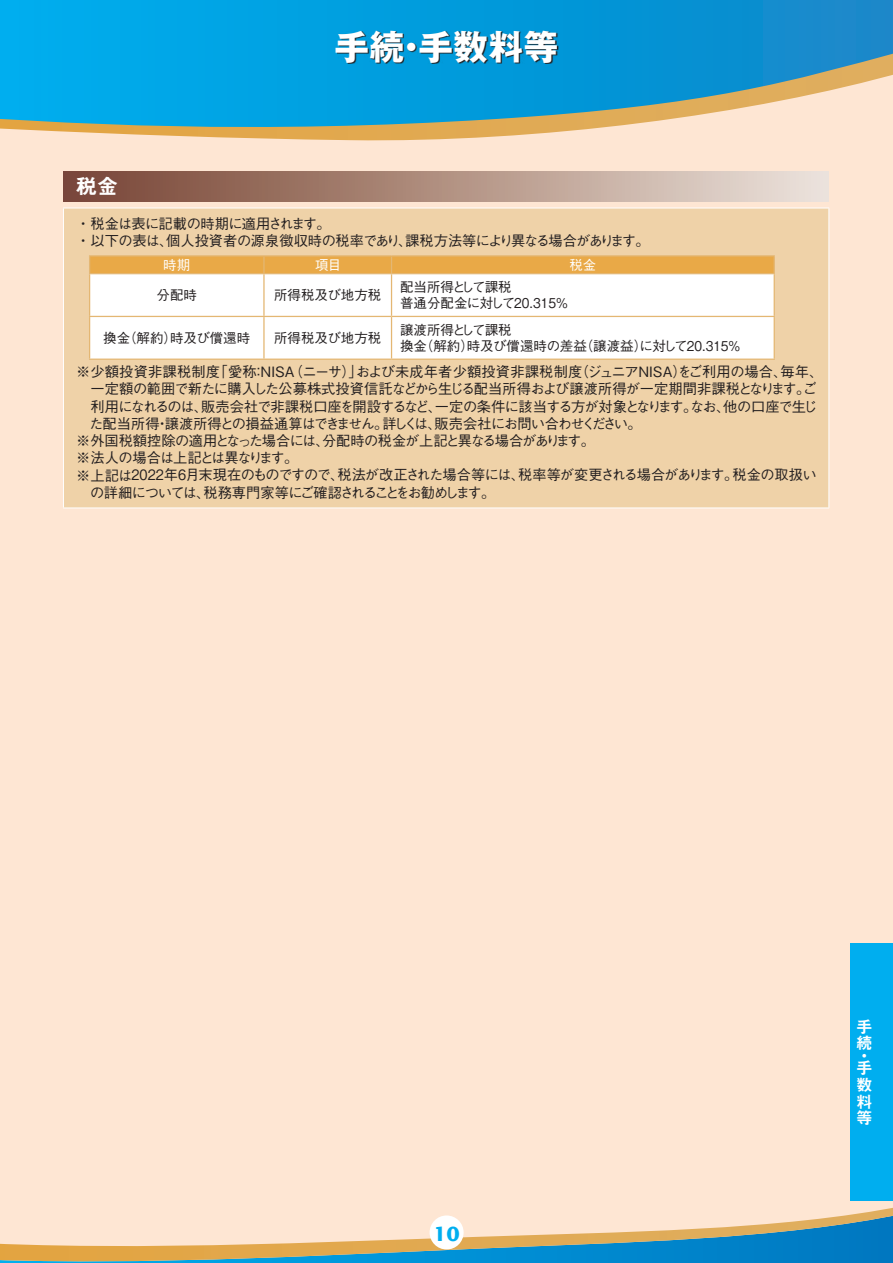
<style>
.page{position:relative;width:893px;height:1263px;background:#fee6d3}
.page>*{position:absolute;margin:0;border:0;box-sizing:border-box;transform-origin:0 0}
.t1{font:700 34.5px "Gothic MB101 Pro";letter-spacing:.02em;color:#fff}
.t2{font:21px "Midashi Go Pro MB31";color:#fff}
.t3{font:700 19.5px "Lucida Sans Std";color:#00aeef}
.t4{font:16.5px/16.8px "Midashi Go Pro MB31";color:#fff}
.t5{font:500 14.25px/17.2px "Gothic BBB Pro";letter-spacing:-.04em;color:#231f20}
.t6{font:500 14.25px "Gothic BBB Pro";letter-spacing:-.065em;color:#231f20}
.t7{font:500 14.25px "Gothic BBB Pro";letter-spacing:.01em;color:#231f20}
.t8{font:500 14.25px "Gothic BBB Pro";letter-spacing:-.06em;color:#231f20}
.t9{font:500 14.25px "Gothic BBB Pro";letter-spacing:-.08em;color:#231f20}
.t10{font:500 13.5px/16.5px "Gothic BBB Pro";color:#231f20}
.t11{font:500 13.5px "Gothic BBB Pro";color:#fff}
</style>
<div class="page">
<svg style="left:125px;top:134px;width:406px;height:7px"></svg>
<svg style="left:0;top:0;width:893px;height:134px;background:#2ea4ce"></svg>
<div style="left:850px;top:944px;width:43px;height:257px;background:#00aeef"></div>
<svg style="left:337px;top:31px;width:222px;height:33px;background:#115c7d"></svg>
<div style="left:63px;top:208px;width:766px;height:300px;background:#efd2a8"></div>
<hr style="left:63px;top:208px;width:766px;height:1px;background:#fff">
<hr style="left:828px;top:208px;width:1px;height:300px;background:#fff">
<hr style="left:63px;top:508px;width:766px;height:1px;background:#fff">
<hr style="left:63px;top:208px;width:1px;height:300px;background:#fff">
<div style="left:90px;top:274px;width:684px;height:85px;background:#fff"></div>
<hr style="left:89px;top:255px;width:175px;height:2px;background:#e4b773">
<hr style="left:264px;top:255px;width:127px;height:2px;background:#e4b773">
<hr style="left:392px;top:255px;width:383px;height:2px;background:#e4b773">
<div style="left:89px;top:256px;width:686px;height:18px;background:#e9a947"></div>
<hr style="left:89px;top:273px;width:175px;height:1px;background:#e4b773">
<hr style="left:89px;top:274px;width:1px;height:42px;background:#e4b773">
<hr style="left:264px;top:273px;width:127px;height:1px;background:#e4b773">
<hr style="left:263px;top:274px;width:2px;height:42px;background:#e4b773">
<hr style="left:392px;top:273px;width:383px;height:1px;background:#e4b773">
<hr style="left:391px;top:274px;width:1px;height:42px;background:#e4b773">
<hr style="left:774px;top:274px;width:1px;height:42px;background:#e4b773">
<hr style="left:89px;top:316px;width:175px;height:1px;background:#e4b773">
<hr style="left:89px;top:317px;width:1px;height:42px;background:#e4b773">
<hr style="left:264px;top:316px;width:127px;height:1px;background:#e4b773">
<hr style="left:263px;top:317px;width:2px;height:42px;background:#e4b773">
<hr style="left:392px;top:316px;width:383px;height:1px;background:#e4b773">
<hr style="left:391px;top:317px;width:1px;height:42px;background:#e4b773">
<hr style="left:774px;top:317px;width:1px;height:42px;background:#e4b773">
<hr style="left:89px;top:359px;width:175px;height:1px;background:#e4b773">
<hr style="left:264px;top:359px;width:127px;height:1px;background:#e4b773">
<hr style="left:392px;top:359px;width:383px;height:1px;background:#e4b773">
<div style="left:63px;top:172px;width:765px;height:29px;background:linear-gradient(to right,#764231,#ece2d9)"></div>
<svg style="left:0;top:1213px;width:893px;height:50px"></svg>
<h2 class="t2" style="left:76px;top:170px;width:44px">税金</h2>
<h1 class="t1" style="left:334px;top:18px;width:225px">手続・手数料等</h1>
<p class="t5" style="left:76px;top:213px;width:575px">・税金は表に記載の時期に適用されます。<br>・以下の表は、個人投資者の源泉徴収時の税率であり、課税方法等により異なる場合があります。</p>
<p class="t11" style="left:163px;top:254px;width:28px">時期</p>
<p class="t11" style="left:315px;top:254px;width:28px">項目</p>
<p class="t11" style="left:569px;top:254px;width:28px">税金</p>
<p class="t10" style="left:157px;top:285px;width:42px">分配時</p>
<p class="t10" style="left:274px;top:285px;width:109px">所得税及び地方税</p>
<p class="t10" style="left:400px;top:277px;width:169px">配当所得として課税<br>普通分配金に対して20.315%</p>
<p class="t10" style="left:103px;top:328px;width:149px">換金（解約）時及び償還時</p>
<p class="t10" style="left:274px;top:328px;width:109px">所得税及び地方税</p>
<p class="t10" style="left:400px;top:320px;width:342px">譲渡所得として課税<br>換金（解約）時及び償還時の差益（譲渡益）に対して20.315%</p>
<p class="t7" style="left:76px;top:360px;width:749px">※ 少額投資非課税制度「愛称：NISA（ニーサ）」および未成年者少額投資非課税制度（ジュニアNISA）をご利用の場合、毎年、</p>
<p class="t5" style="left:90px;top:378px;width:728px">一定額の範囲で新たに購入した公募株式投資信託などから生じる配当所得および譲渡所得が一定期間非課税となります。ご</p>
<p class="t6" style="left:90px;top:395px;width:729px">利用になれるのは、販売会社で非課税口座を開設するなど、一定の条件に該当する方が対象となります。なお、他の口座で生じ</p>
<p class="t6" style="left:89px;top:412px;width:554px">た配当所得・譲渡所得との損益通算はできません。詳しくは、販売会社にお問い合わせください。</p>
<p class="t5" style="left:76px;top:430px;width:520px">※ 外国税額控除の適用となった場合には、分配時の税金が上記と異なる場合があります。</p>
<p class="t6" style="left:76px;top:446px;width:224px">※法人の場合は上記とは異なります。</p>
<p class="t8" style="left:76px;top:464px;width:742px">※ 上記は2022年6月末現在のものですので、税法が改正された場合等には、税率等が変更される場合があります。税金の取扱い</p>
<p class="t9" style="left:90px;top:481px;width:407px">の詳細については、税務専門家等にご確認されることをお勧めします。</p>
<h3 class="t3" style="left:433px;top:1223px;width:28px">10</h3>
<p class="t4" style="left:856px;top:1016px;width:17px">手続</p>
<p class="t4" style="left:856px;top:1047px;width:17px;line-height:12.3px">・手</p>
<p class="t4" style="left:856px;top:1074px;width:17px;text-align:justify">数料等</p>
</div>
